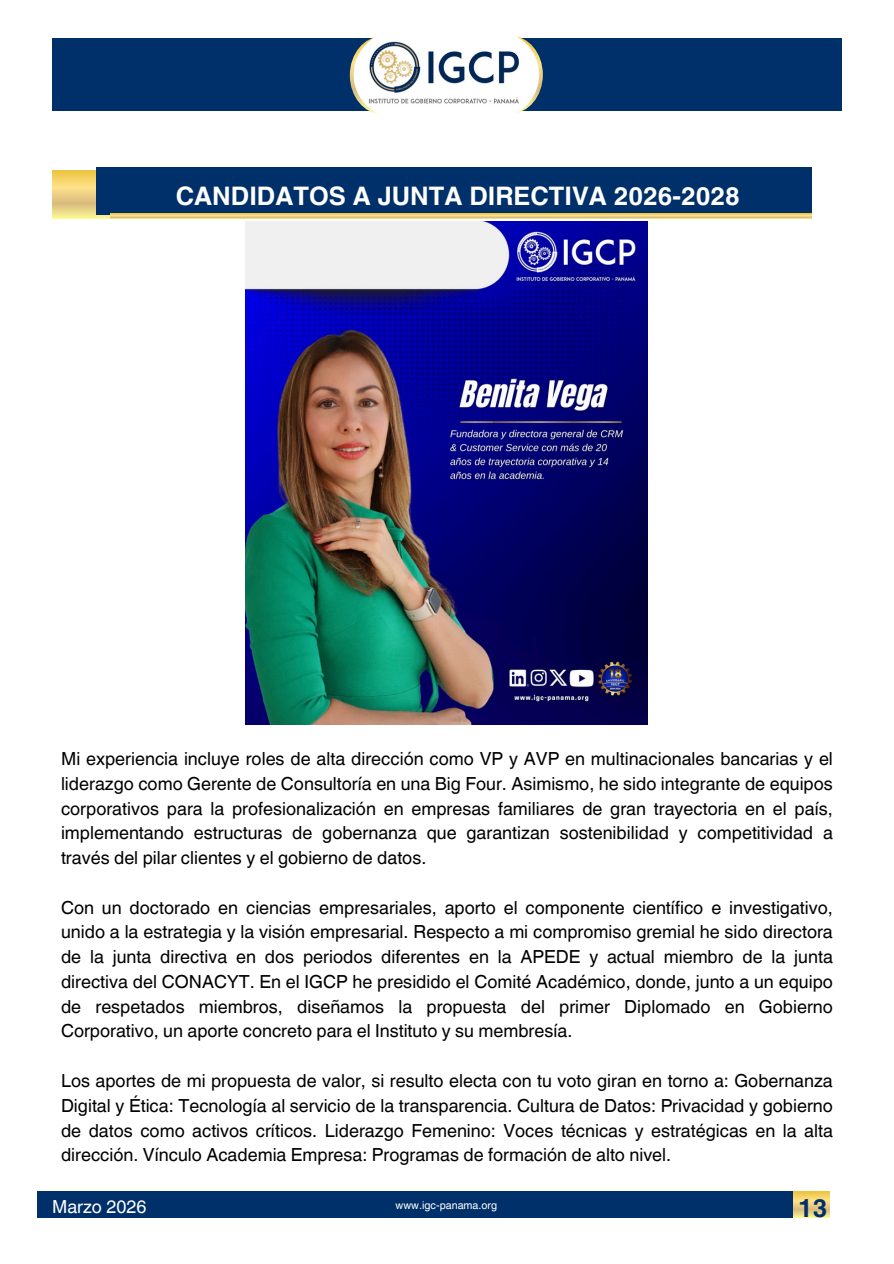
<style>
.page{position:relative;width:894px;height:1264px;background:#fff}
.page>*{position:absolute;margin:0;border:0;box-sizing:border-box;transform-origin:0 0}
.t1{font:700 25.5px "Helvetica World";color:#fff}
.t2{font:700 25.5px "Helvetica World";color:#003069}
.t3{font:18px/24.8px "Helvetica World";color:#000;text-align:justify}
.t4{font:18px "Helvetica World";color:#fff}
.t5{font:10.8px "Helvetica World";color:#fff}
</style>
<div class="page">
<svg style="left:52px;top:170px;width:58px;height:49px;background:#eed47a"></svg>
<div style="left:96px;top:168px;width:714px;height:47px;background:#003069"></div>
<svg style="left:110px;top:213px;width:700px;height:6px;background:#edd073"></svg>
<div style="left:52px;top:38px;width:789px;height:73px;background:#003069"></div>
<svg style="left:350px;top:37px;width:27px;height:77px"></svg>
<svg style="left:517px;top:36px;width:25px;height:77px"></svg>
<img style="left:353px;top:31px;width:186px;height:87px;border-radius:44px">
<div style="left:37px;top:1191px;width:789px;height:26px;background:#003069"></div>
<svg style="left:793px;top:1191px;width:35px;height:26px"></svg>
<img style="left:245px;top:221px;width:402px;height:503px">
<h1 class="t1" style="left:176px;top:175px;width:565px">CANDIDATOS A JUNTA DIRECTIVA 2026-2028</h1>
<p class="t3" style="left:61px;top:746px;width:773px">Mi experiencia incluye roles de alta dirección como VP y AVP en multinacionales bancarias y el liderazgo como Gerente de Consultoría en una Big Four. Asimismo, he sido integrante de equipos corporativos para la profesionalización en empresas familiares de gran trayectoria en el país, implementando estructuras de gobernanza que garantizan sostenibilidad y competitividad a través del pilar clientes y el gobierno de datos.</p>
<p class="t3" style="left:61px;top:895px;width:773px">Con un doctorado en ciencias empresariales, aporto el componente científico e investigativo, unido a la estrategia y la visión empresarial. Respecto a mi compromiso gremial he sido directora de la junta directiva en dos periodos diferentes en la APEDE y actual miembro de la junta directiva del CONACYT. En el IGCP he presidido el Comité Académico, donde, junto a un equipo de respetados miembros, diseñamos la propuesta del primer Diplomado en Gobierno Corporativo, un aporte concreto para el Instituto y su membresía.</p>
<p class="t3" style="left:61px;top:1068px;width:773px">Los aportes de mi propuesta de valor, si resulto electa con tu voto giran en torno a: Gobernanza Digital y Ética: Tecnología al servicio de la transparencia. Cultura de Datos: Privacidad y gobierno de datos como activos críticos. Liderazgo Femenino: Voces técnicas y estratégicas en la alta dirección. Vínculo Academia Empresa: Programas de formación de alto nivel.</p>
<p class="t4" style="left:70px;top:1200px;width:101px">Boletín 2030</p>
<p class="t4" style="left:363px;top:1200px;width:169px">www.unsitiogenial.es</p>
<h1 class="t2" style="left:798px;top:1187px;width:31px">13</h1>
<p class="t4" style="left:52px;top:1195px;width:96px">Marzo 2026</p>
<p class="t5" style="left:395px;top:1198px;width:103px">www.igc-panama.org</p>
</div>
